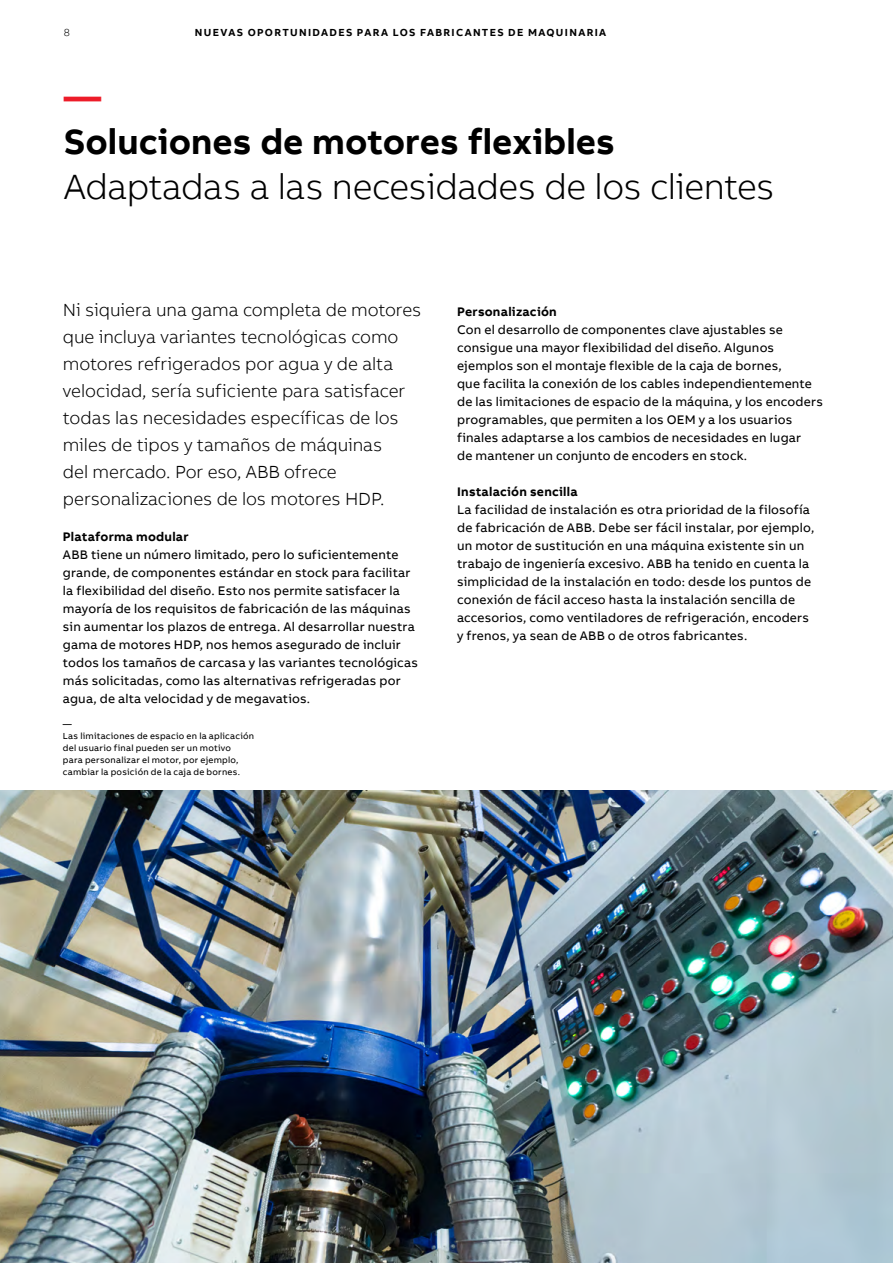
<style>
.page{position:relative;width:893px;height:1263px;background:#fff}
.page>*{position:absolute;margin:0;border:0;box-sizing:border-box;transform-origin:0 0}
.t1{font:700 37.5px "AB Bvoice";color:#ed1c29}
.t2{font:300 36px "AB Bvoice";letter-spacing:-.015em;color:#000}
.t3{font:700 36px "AB Bvoice";color:#000}
.t4{font:300 18px/27px "AB Bvoice";letter-spacing:-.005em;color:#000}
.t5{font:12.75px/18px "AB Bvoice";letter-spacing:.015em;color:#000}
.t6{font:700 12.75px "AB Bvoice";letter-spacing:.02em;color:#000}
.t7{font:700 10.5px "AB Bvoice";letter-spacing:.13em;color:#000}
.t8{font:300 10.5px "AB Bvoice";color:#000}
.t9{font:9px/12px "AB Bvoice";letter-spacing:.025em;color:#000}
</style>
<div class="page">
<img style="left:0;top:791px;width:893px;height:472px">
<p class="t8" style="left:64px;top:26px;width:8px">8</p>
<p class="t7" style="left:195px;top:25px;width:413px">NUEVAS OPORTUNIDADES PARA LOS FABRICANTES DE MAQUINARIA</p>
<h1 class="t1" style="left:64px;top:72px;width:39px">—</h1>
<h2 class="t3" style="left:64px;top:119px;width:553px">Soluciones de motores flexibles</h2>
<h2 class="t2" style="left:64px;top:165px;width:712px">Adaptadas a las necesidades de los clientes</h2>
<p class="t4" style="left:63px;top:296px;width:360px">Ni siquiera una gama completa de motores que incluya variantes tecnológicas como motores refrigerados por agua y de alta velocidad, sería suficiente para satisfacer todas las necesidades específicas de los miles de tipos y tamaños de máquinas<br>del mercado. Por eso, ABB ofrece personalizaciones de los motores HDP.</p>
<p class="t6" style="left:63px;top:528px;width:127px">Plataforma modular</p>
<p class="t5" style="left:63px;top:546px;width:357px">ABB tiene un número limitado, pero lo suficientemente grande, de componentes estándar en stock para facilitar la flexibilidad del diseño. Esto nos permite satisfacer la mayoría de los requisitos de fabricación de las máquinas sin aumentar los plazos de entrega. Al desarrollar nuestra gama de motores HDP, nos hemos asegurado de incluir todos los tamaños de carcasa y las variantes tecnológicas más solicitadas, como las alternativas refrigeradas por agua, de alta velocidad y de megavatios.</p>
<p class="t9" style="left:63px;top:718px;width:193px">—<br>Las limitaciones de espacio en la aplicación del usuario final pueden ser un motivo<br>para personalizar el motor, por ejemplo, cambiar la posición de la caja de bornes.</p>
<p class="t6" style="left:457px;top:303px;width:101px">Personalización</p>
<p class="t5" style="left:457px;top:321px;width:367px">Con el desarrollo de componentes clave ajustables se consigue una mayor flexibilidad del diseño. Algunos ejemplos son el montaje flexible de la caja de bornes,<br>que facilita la conexión de los cables independientemente de las limitaciones de espacio de la máquina, y los encoders programables, que permiten a los OEM y a los usuarios finales adaptarse a los cambios de necesidades en lugar<br>de mantener un conjunto de encoders en stock.</p>
<p class="t6" style="left:457px;top:483px;width:122px">Instalación sencilla</p>
<p class="t5" style="left:457px;top:501px;width:359px">La facilidad de instalación es otra prioridad de la filosofía de fabricación de ABB. Debe ser fácil instalar, por ejemplo, un motor de sustitución en una máquina existente sin un trabajo de ingeniería excesivo. ABB ha tenido en cuenta la simplicidad de la instalación en todo: desde los puntos de conexión de fácil acceso hasta la instalación sencilla de accesorios, como ventiladores de refrigeración, encoders y frenos, ya sean de ABB o de otros fabricantes.</p>
</div>
